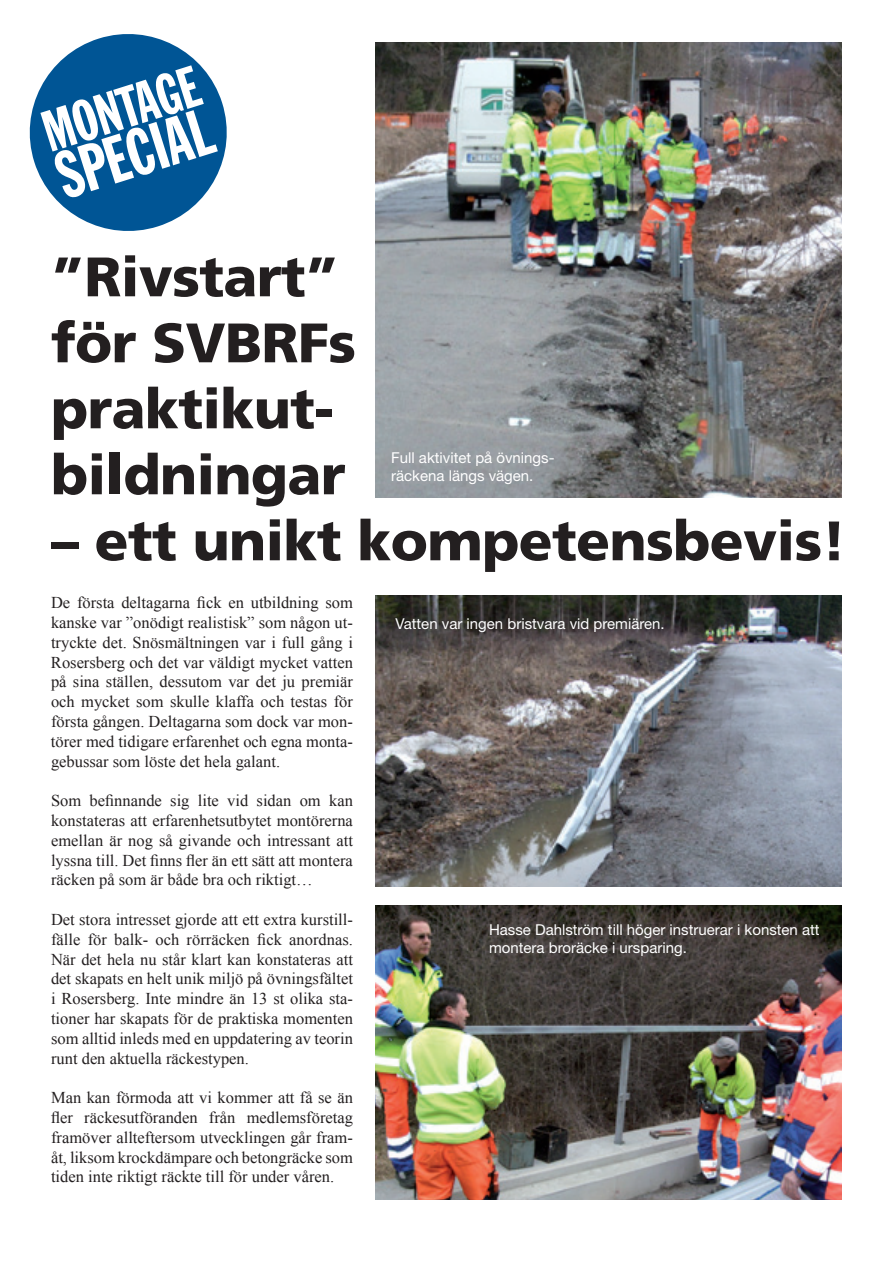
<style>
.page{position:relative;width:893px;height:1263px;background:#fff}
.page>*{position:absolute;margin:0;border:0;box-sizing:border-box;transform-origin:0 0}
.t1{font:900 55.5px/66px "Frutiger";letter-spacing:-.01em;color:#231f20}
.t2{font:16.5px/19.8px "Times New Roman";color:#231f20;text-align:justify}
.t3{font:15px/18px "Helvetica Neue LT Std";color:#fff}
</style>
<div class="page">
<img style="left:376px;top:43px;width:466px;height:454px">
<img style="left:376px;top:595px;width:466px;height:291px">
<img style="left:376px;top:905px;width:465px;height:294px">
<svg style="left:29px;top:34px;width:198px;height:197px"></svg>
<svg style="left:40px;top:65px;width:178px;height:134px"></svg>
<h1 class="t1" style="left:51px;top:244px;width:306px">”Rivstart” för SVBRFs praktikut&shy;bildningar</h1>
<h1 class="t1" style="left:51px;top:508px;width:797px">– ett unikt kompetensbevis!</h1>
<p class="t2" style="left:51px;top:592px;width:303px">De första deltagarna fick en utbildning som kanske var ”onödigt realistisk” som någon ut&shy;tryckte det. Snösmältningen var i full gång i Rosersberg och det var väldigt mycket vatten på sina ställen, dessutom var det ju premiär och mycket som skulle klaffa och testas för första gången. Deltagarna som dock var mon&shy;törer med tidigare erfarenhet och egna monta&shy;gebussar som löste det hela galant.</p>
<p class="t2" style="left:51px;top:790px;width:303px">Som befinnande sig lite vid sidan om kan konstateras att erfarenhetsutbytet montörerna emellan är nog så givande och intressant att lyssna till. Det finns fler än ett sätt att montera räcken på som är både bra och riktigt…</p>
<p class="t2" style="left:51px;top:909px;width:303px">Det stora intresset gjorde att ett extra kurstill&shy;fälle för balk- och rörräcken fick anordnas.<br>När det hela nu står klart kan konstateras att det skapats en helt unik miljö på övningsfältet i Rosersberg. Inte mindre än 13 st olika sta&shy;tioner har skapats för de praktiska momenten som alltid inleds med en uppdatering av teorin runt den aktuella räckestypen.</p>
<p class="t2" style="left:51px;top:1087px;width:303px">Man kan förmoda att vi kommer att få se än fler räckesutföranden från medlemsföretag framöver allteftersom utvecklingen går fram&shy;åt, liksom krockdämpare och betongräcke som tiden inte riktigt räckte till för under våren.</p>
<p class="t3" style="left:391px;top:449px;width:165px">Full aktivitet på övnings&shy;räckena längs vägen.</p>
<p class="t3" style="left:395px;top:614px;width:271px">Vatten var ingen bristvara vid premiären.</p>
<p class="t3" style="left:489px;top:920px;width:332px">Hasse Dahlström till höger instruerar i konsten att montera broräcke i ursparing.</p>
</div>
